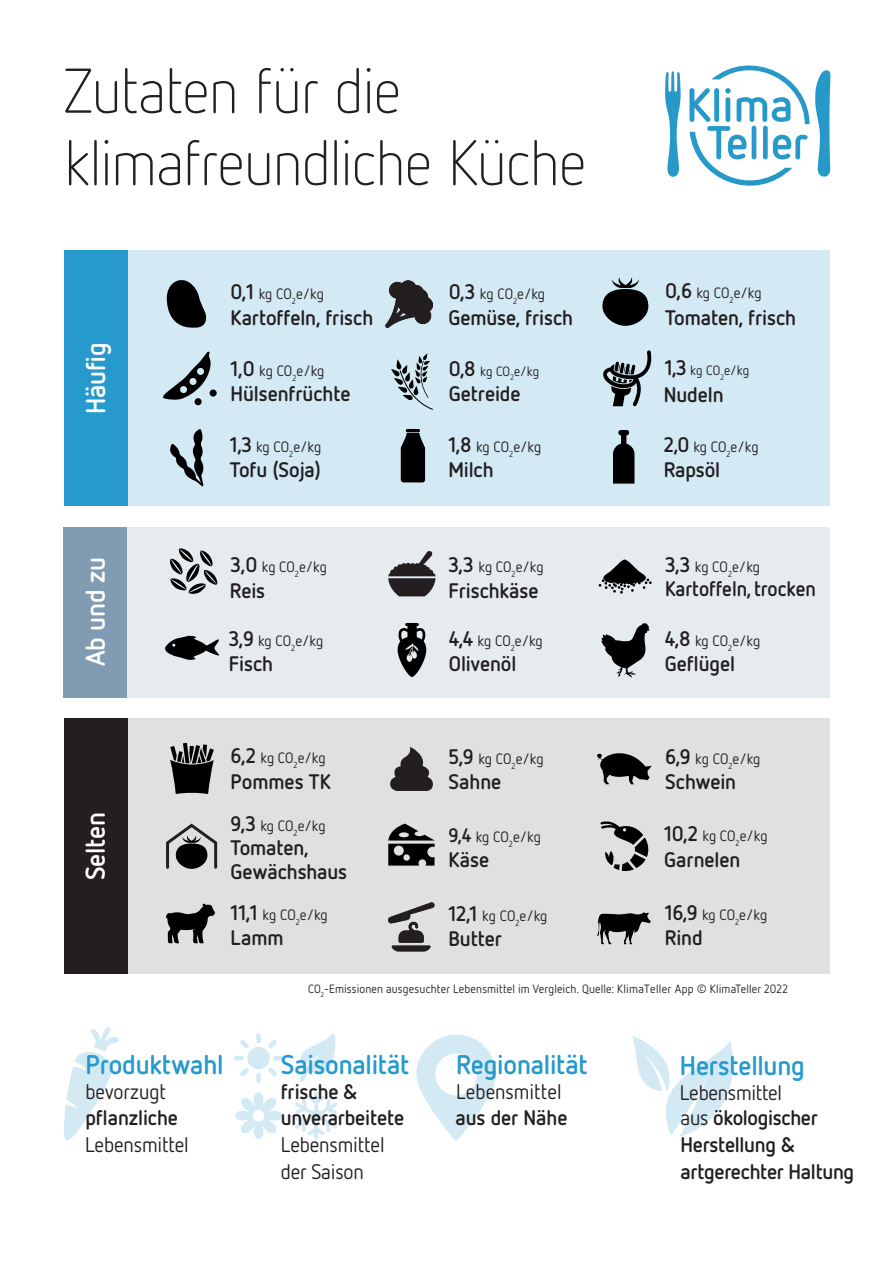
<style>
.page{position:relative;width:894px;height:1263px;background:#fff}
.page>*{position:absolute;margin:0;border:0;box-sizing:border-box;transform-origin:0 0}
.t1{font:300 63px/72px "Netto OT";letter-spacing:-.02em;color:#231f20}
.t2{font:700 27px "Netto OT";letter-spacing:-.005em;color:#2699cd}
.t3{font:700 27px "Netto OT";letter-spacing:-.005em;color:#fff}
.t4{font:700 21px/24px "Netto OT";letter-spacing:-.005em;color:#231f20}
.t5{font:21px/25px "Netto OT";letter-spacing:-.01em;color:#231f20}
.t6{font:700 21px "Netto OT";letter-spacing:-.005em;color:#231f20;scale:.95 1}
.t7{font:15px "Netto OT";letter-spacing:.005em;color:#231f20}
.t8{font:13.5px "Netto OT";letter-spacing:.01em;color:#231f20}
.t9{font:12px "Netto OT";letter-spacing:.01em;color:#231f20}
.s1{font-weight:700;font-size:21px}
.s2{font-weight:700;font-size:19.5px}
.s3{font-weight:700}
</style>
<div class="page">
<svg style="left:632px;top:1036px;width:101px;height:101px"></svg>
<div style="left:64px;top:251px;width:64px;height:255px;background:#2699cd"></div>
<div style="left:124px;top:251px;width:705px;height:255px;background:#d3eaf5"></div>
<div style="left:64px;top:527px;width:63px;height:170px;background:#809bb2"></div>
<div style="left:115px;top:527px;width:714px;height:170px;background:#e5ebef"></div>
<div style="left:64px;top:719px;width:64px;height:255px;background:#231f20"></div>
<div style="left:116px;top:719px;width:713px;height:255px;background:#e0e0e0"></div>
<img style="left:388px;top:902px;width:47px;height:50px">
<img style="left:385px;top:280px;width:47px;height:48px">
<img style="left:597px;top:912px;width:54px;height:33px">
<svg style="left:600px;top:821px;width:48px;height:50px"></svg>
<svg style="left:388px;top:824px;width:46px;height:42px"></svg>
<svg style="left:601px;top:623px;width:48px;height:55px"></svg>
<svg style="left:170px;top:743px;width:44px;height:51px"></svg>
<svg style="left:166px;top:903px;width:49px;height:40px"></svg>
<svg style="left:400px;top:429px;width:25px;height:53px"></svg>
<svg style="left:613px;top:430px;width:21px;height:54px"></svg>
<svg style="left:397px;top:623px;width:29px;height:54px"></svg>
<div style="left:194px;top:398px;width:7px;height:7px;background:#000001;border-radius:50%"></div>
<svg style="left:163px;top:352px;width:48px;height:48px"></svg>
<div style="left:209px;top:389px;width:7px;height:8px;background:#000001;border-radius:50%"></div>
<svg style="left:597px;top:753px;width:54px;height:31px"></svg>
<svg style="left:166px;top:280px;width:40px;height:48px"></svg>
<svg style="left:170px;top:548px;width:48px;height:46px"></svg>
<svg style="left:170px;top:429px;width:34px;height:57px"></svg>
<div style="left:602px;top:289px;width:46px;height:37px;background:#000001;border-radius:50%"></div>
<svg style="left:611px;top:277px;width:28px;height:11px"></svg>
<svg style="left:165px;top:635px;width:54px;height:25px"></svg>
<svg style="left:665px;top:71px;width:15px;height:106px"></svg>
<svg style="left:689px;top:65px;width:141px;height:121px"></svg>
<svg style="left:416px;top:1035px;width:80px;height:105px"></svg>
<svg style="left:64px;top:1027px;width:55px;height:114px"></svg>
<svg style="left:295px;top:1091px;width:42px;height:49px"></svg>
<div style="left:247px;top:1047px;width:23px;height:22px;background:#d3eaf5;border-radius:50%"></div>
<div style="left:256px;top:1033px;width:5px;height:10px;background:#d3eaf5;border-radius:2px"></div>
<svg style="left:240px;top:1040px;width:9px;height:8px"></svg>
<hr style="left:234px;top:1056px;width:10px;height:4px;background:#d3eaf5;border-radius:2px">
<svg style="left:240px;top:1068px;width:9px;height:8px"></svg>
<div style="left:256px;top:1073px;width:5px;height:10px;background:#d3eaf5;border-radius:2px"></div>
<svg style="left:268px;top:1068px;width:9px;height:8px"></svg>
<hr style="left:273px;top:1056px;width:10px;height:4px;background:#d3eaf5;border-radius:2px">
<svg style="left:268px;top:1040px;width:9px;height:8px"></svg>
<svg style="left:299px;top:1034px;width:37px;height:48px"></svg>
<svg style="left:235px;top:1092px;width:47px;height:47px"></svg>
<svg style="left:391px;top:353px;width:42px;height:57px"></svg>
<svg style="left:603px;top:350px;width:49px;height:56px"></svg>
<svg style="left:166px;top:823px;width:52px;height:46px"></svg>
<svg style="left:390px;top:747px;width:43px;height:44px"></svg>
<svg style="left:598px;top:559px;width:53px;height:35px"></svg>
<svg style="left:388px;top:551px;width:47px;height:45px"></svg>
<h1 class="t1" style="left:64px;top:59px;width:524px">Zutaten für die klimafreundliche Küche</h1>
<h2 class="t3" style="left:84px;top:414px;width:73px;rotate:-90deg">Häufig</h2>
<h2 class="t3" style="left:84px;top:666px;width:110px;rotate:-90deg">Ab und zu</h2>
<h2 class="t3" style="left:84px;top:880px;width:70px;rotate:-90deg">Selten</h2>
<p class="t7" style="left:230px;top:287px;width:95px"><span class="s1">0,1</span> kg CO<sub>2</sub>e/kg</p>
<h3 class="t4" style="left:230px;top:307px;width:144px">Kartoffeln, frisch</h3>
<p class="t7" style="left:230px;top:364px;width:95px"><span class="s1">1,0</span> kg CO<sub>2</sub>e/kg</p>
<h3 class="t4" style="left:230px;top:383px;width:121px">Hülsenfrüchte</h3>
<p class="t7" style="left:230px;top:440px;width:93px"><span class="s1">1,3</span> kg CO<sub>2</sub>e/kg</p>
<h3 class="t4" style="left:230px;top:459px;width:92px">Tofu (Soja)</h3>
<p class="t7" style="left:230px;top:561px;width:98px"><span class="s1">3,0</span> kg CO<sub>2</sub>e/kg</p>
<h3 class="t4" style="left:230px;top:580px;width:37px">Reis</h3>
<p class="t7" style="left:229px;top:634px;width:96px"><span class="s1">3,9</span> kg CO<sub>2</sub>e/kg</p>
<h3 class="t4" style="left:229px;top:653px;width:46px">Fisch</h3>
<p class="t7" style="left:230px;top:752px;width:96px"><span class="s1">6,2</span> kg CO<sub>2</sub>e/kg</p>
<h3 class="t4" style="left:230px;top:771px;width:102px">Pommes TK</h3>
<p class="t7" style="left:230px;top:819px;width:96px"><span class="s1">9,3</span> kg CO<sub>2</sub>e/kg</p>
<h3 class="t4" style="left:230px;top:837px;width:118px">Tomaten,<br>Gewächshaus</h3>
<p class="t7" style="left:448px;top:287px;width:98px"><span class="s1">0,3</span> kg CO<sub>2</sub>e/kg</p>
<h3 class="t4" style="left:448px;top:307px;width:126px">Gemüse, frisch</h3>
<p class="t8" style="left:448px;top:365px;width:92px"><span class="s1">0,8</span> kg CO<sub>2</sub>e/kg</p>
<h3 class="t4" style="left:448px;top:383px;width:73px">Getreide</h3>
<p class="t7" style="left:448px;top:441px;width:94px"><span class="s1">1,8</span> kg CO<sub>2</sub>e/kg</p>
<h3 class="t4" style="left:448px;top:460px;width:47px">Milch</h3>
<p class="t7" style="left:448px;top:561px;width:97px"><span class="s1">3,3</span> kg CO<sub>2</sub>e/kg</p>
<h3 class="t4" style="left:448px;top:580px;width:92px">Frischkäse</h3>
<p class="t7" style="left:448px;top:634px;width:95px"><span class="s1">4,4</span> kg CO<sub>2</sub>e/kg</p>
<h3 class="t4" style="left:448px;top:653px;width:69px">Olivenöl</h3>
<p class="t7" style="left:448px;top:753px;width:96px"><span class="s1">5,9</span> kg CO<sub>2</sub>e/kg</p>
<h3 class="t4" style="left:448px;top:772px;width:54px">Sahne</h3>
<p class="t7" style="left:448px;top:830px;width:94px"><span class="s2">9,4</span> kg CO<sub>2</sub>e/kg</p>
<h3 class="t4" style="left:448px;top:849px;width:42px">Käse</h3>
<p class="t7" style="left:665px;top:287px;width:98px"><span class="s1">0,6</span> kg CO<sub>2</sub>e/kg</p>
<h3 class="t4" style="left:665px;top:307px;width:132px">Tomaten, frisch</h3>
<p class="t8" style="left:664px;top:365px;width:86px"><span class="s1">1,3</span> kg CO<sub>2</sub>e/kg</p>
<h3 class="t4" style="left:663px;top:384px;width:61px">Nudeln</h3>
<p class="t7" style="left:663px;top:440px;width:96px"><span class="s1">2,0</span> kg CO<sub>2</sub>e/kg</p>
<h3 class="t4" style="left:663px;top:459px;width:58px">Rapsöl</h3>
<p class="t7" style="left:665px;top:561px;width:96px"><span class="s1">3,3</span> kg CO<sub>2</sub>e/kg</p>
<h3 class="t6" style="left:665px;top:580px;width:160px">Kartoffeln,trocken</h3>
<p class="t7" style="left:664px;top:634px;width:97px"><span class="s1">4,8</span> kg CO<sub>2</sub>e/kg</p>
<h3 class="t4" style="left:664px;top:653px;width:72px">Geflügel</h3>
<p class="t7" style="left:665px;top:753px;width:97px"><span class="s1">6,9</span> kg CO<sub>2</sub>e/kg</p>
<h3 class="t4" style="left:665px;top:772px;width:72px">Schwein</h3>
<p class="t7" style="left:664px;top:830px;width:105px"><span class="s1">10,2</span> kg CO<sub>2</sub>e/kg</p>
<h3 class="t4" style="left:664px;top:849px;width:78px">Garnelen</h3>
<p class="t7" style="left:664px;top:908px;width:104px"><span class="s1">16,9</span> kg CO<sub>2</sub>e/kg</p>
<h3 class="t4" style="left:664px;top:927px;width:39px">Rind</h3>
<p class="t9" style="left:308px;top:983px;width:481px">CO<sub>2</sub>-Emissionen ausgesuchter Lebensmittel im Vergleich. Quelle: KlimaTeller App © KlimaTeller 2022</p>
<p class="t7" style="left:230px;top:908px;width:99px"><span class="s1">11,1</span> kg CO<sub>2</sub>e/kg</p>
<h3 class="t4" style="left:230px;top:927px;width:54px">Lamm</h3>
<p class="t7" style="left:448px;top:910px;width:100px"><span class="s1">12,1</span> kg CO<sub>2</sub>e/kg</p>
<h3 class="t4" style="left:448px;top:928px;width:55px">Butter</h3>
<h2 class="t2" style="left:281px;top:1053px;width:130px">Saisonalität</h2>
<h3 class="t4" style="left:281px;top:1081px;width:125px;line-height:25.2px">frische &amp; unverarbeitete</h3>
<h2 class="t2" style="left:85px;top:1053px;width:140px">Produktwahl</h2>
<h3 class="t5" style="left:85px;top:1081px;width:82px">bevorzugt</h3>
<h3 class="t4" style="left:85px;top:1107px;width:94px">pflanzliche</h3>
<h3 class="t5" style="left:85px;top:1133px;width:105px">Lebensmittel</h3>
<h3 class="t5" style="left:281px;top:1133px;width:105px;line-height:27px">Lebensmittel der Saison</h3>
<h2 class="t2" style="left:456px;top:1053px;width:133px">Regionalität</h2>
<h3 class="t5" style="left:456px;top:1081px;width:107px">Lebensmittel</h3>
<h3 class="t4" style="left:455px;top:1107px;width:114px">aus der Nähe</h3>
<h2 class="t2" style="left:679px;top:1054px;width:126px">Herstellung</h2>
<h3 class="t5" style="left:679px;top:1082px;width:139px">Lebensmittel<br>aus <span class="s3">ökologischer</span></h3>
<h3 class="t4" style="left:680px;top:1134px;width:116px">Herstellung &amp;</h3>
<h3 class="t4" style="left:680px;top:1161px;width:175px">artgerechter Haltung</h3>
</div>
